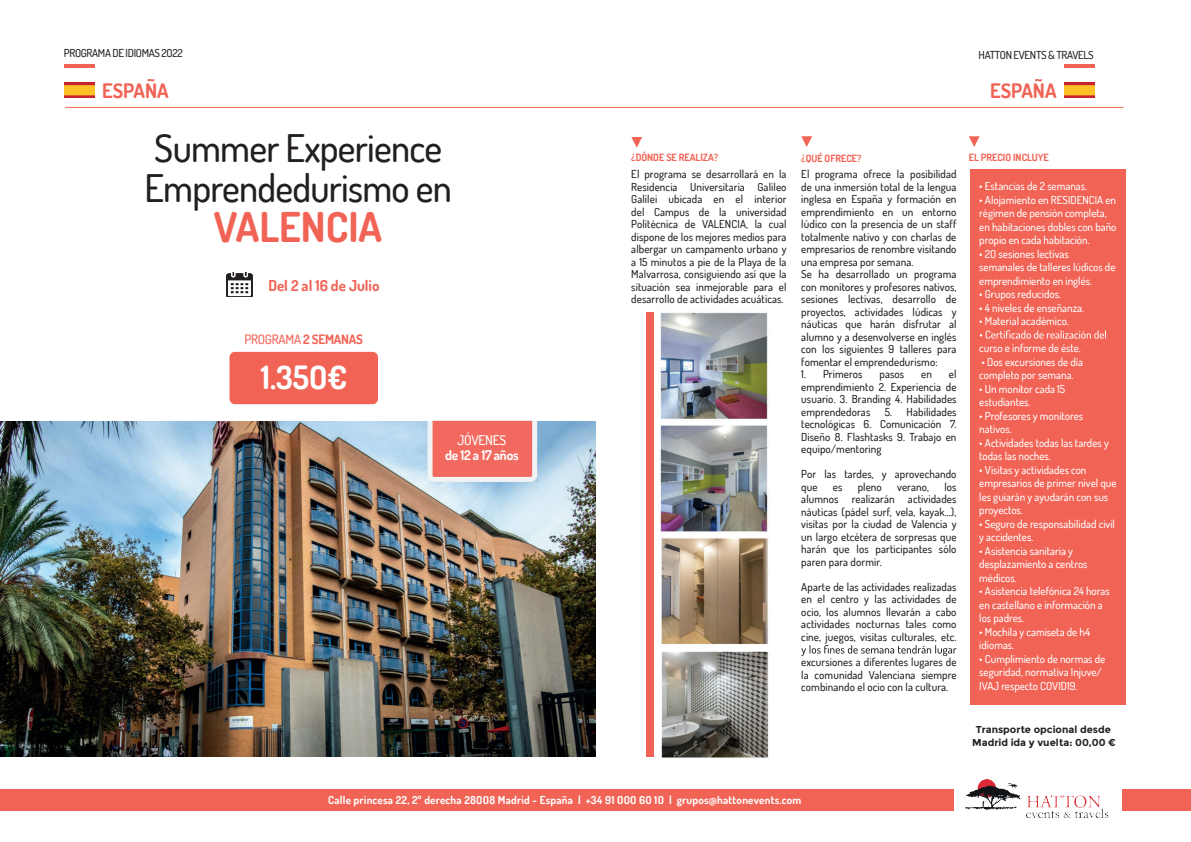
<style>
.page{position:relative;width:1191px;height:842px;background:#fff}
.page>*{position:absolute;margin:0;border:0;box-sizing:border-box;transform-origin:0 0}
.t1{font:700 41px "Dosis";color:#f16355}
.t2{font:500 38px/40px "Dosis";letter-spacing:-.02em;color:#231f20}
.t3{font:700 32px "Dosis";color:#fff}
.t4{font:700 20px "Dosis";color:#f16355}
.t5{font:700 15px "Dosis";color:#f16355}
.t6{font:700 13.4px/14.5px "Dosis";letter-spacing:-.02em;color:#fff;text-align:center}
.t7{font:500 13px "Dosis";letter-spacing:-.02em;color:#f16355}
.t8{font:500 11px/12.5px "Dosis";letter-spacing:.01em;color:#231f20;text-align:justify}
.t9{font:500 11px/13.5px "Dosis";color:#fff}
.t10{font:700 11px "Dosis";letter-spacing:.02em;color:#fff}
.t11{font:500 11px "Dosis";letter-spacing:-.03em;color:#231f20}
.t12{font:700 10px/13px "Montserrat";color:#231f20;text-align:center}
.t13{font:700 10px "Dosis";color:#f16355}
.s1{font-weight:700}
.s2{font-weight:500}
</style>
<div class="page">
<div style="left:646px;top:313px;width:8px;height:444px;background:#f16355"></div>
<img style="left:660px;top:312px;width:109px;height:446px">
<div style="left:970px;top:169px;width:156px;height:535px;background:#f16355"></div>
<svg style="left:979px;top:330px;width:127px;height:9px"></svg>
<img style="left:227px;top:272px;width:26px;height:24px">
<div style="left:229px;top:352px;width:149px;height:52px;background:#f16355;border-radius:5px"></div>
<img style="left:0;top:421px;width:595px;height:336px">
<svg style="left:801px;top:645px;width:155px;height:11px"></svg>
<svg style="left:631px;top:137px;width:11px;height:11px"></svg>
<svg style="left:801px;top:136px;width:11px;height:11px"></svg>
<svg style="left:969px;top:136px;width:10px;height:11px"></svg>
<hr style="left:64px;top:64px;width:30px;height:3px;background:#f16355">
<hr style="left:65px;top:107px;width:1058px;height:1px;background:#f16355">
<img style="left:64px;top:83px;width:30px;height:15px">
<hr style="left:1064px;top:64px;width:30px;height:3px;background:#f16355">
<img style="left:1064px;top:83px;width:30px;height:15px">
<svg style="left:427px;top:421px;width:110px;height:61px;background:#f18078"></svg>
<div style="left:0;top:790px;width:1191px;height:21px;background:#f16355"></div>
<div style="left:954px;top:765px;width:167px;height:67px;background:#fff"></div>
<img style="left:965px;top:779px;width:143px;height:39px">
<p class="t11" style="left:64px;top:46px;width:120px">PROGRAMA DE IDIOMAS 2O22</p>
<p class="t4" style="left:102px;top:78px;width:68px">ESPAÑA</p>
<p class="t2" style="left:144px;top:127px;width:309px">Summer Experience<br>Emprendedurismo en</p>
<p class="t1" style="left:214px;top:201px;width:170px">VALENCIA</p>
<p class="t5" style="left:268px;top:276px;width:113px">Del 2 al 16 de Julio</p>
<p class="t7" style="left:244px;top:331px;width:120px">PROGRAMA <span class="s1">2 SEMANAS</span></p>
<p class="t3" style="left:261px;top:357px;width:88px">1.35O€</p>
<p class="t6" style="left:445px;top:433px;width:75px"><span class="s2">JÓVENES<br></span>de 12 a 17 años</p>
<p class="t11" style="left:978px;top:48px;width:117px">HATTON EVENTS &amp; TRAVELS</p>
<p class="t4" style="left:990px;top:78px;width:68px">ESPAÑA</p>
<p class="t13" style="left:631px;top:151px;width:88px">¿DÓNDE SE REALIZA?</p>
<p class="t13" style="left:801px;top:152px;width:62px">¿QUÉ OFRECE?</p>
<p class="t13" style="left:968px;top:151px;width:82px">EL PRECIO INCLUYE</p>
<p class="t8" style="left:631px;top:168px;width:157px">El programa se desarrollará en la Residencia Universitaria Galileo Galilei ubicada en el interior del Campus de la universidad Politécnica de VALENCIA, la cual dispone de los mejores medios para albergar un campamento urbano y a 15 minutos a pie de la Playa de la Malvarrosa, consiguiendo así que la situación sea inmejorable para el desarrollo de actividades acuáticas.</p>
<p class="t8" style="left:801px;top:168px;width:157px;text-align:left">El programa ofrece la posibilidad de una inmersión total de la lengua inglesa en España y formación en emprendimiento en un entorno lúdico con la presencia de un staff totalmente nativo y con charlas de empresarios de renombre visitando una empresa por semana.<br>Se ha desarrollado un programa con monitores y profesores nativos, sesiones lectivas, desarrollo de proyectos, actividades lúdicas y náuticas que harán disfrutar al alumno y a desenvolverse en inglés con los siguientes 9 talleres para fomentar el emprendedurismo:</p>
<p class="t8" style="left:801px;top:368px;width:63px">1. Primeros</p>
<p class="t8" style="left:879px;top:368px;width:26px">pasos</p>
<p class="t8" style="left:921px;top:368px;width:12px">en</p>
<p class="t8" style="left:801px;top:368px;width:157px;text-indent:148px">el emprendimiento 2. Experiencia de usuario. 3. Branding 4. Habilidades emprendedoras</p>
<p class="t8" style="left:801px;top:405px;width:157px;text-indent:83px">5. Habilidades tecnológicas 6. Comunicación 7.<br>Diseño 8. Flashtasks 9. Trabajo en equipo/mentoring</p>
<p class="t8" style="left:801px;top:468px;width:157px">Por las tardes, y aprovechando que</p>
<p class="t8" style="left:801px;top:480px;width:157px;text-indent:143px">los alumnos realizarán actividades náuticas (pádel surf, vela, kayak…), visitas por la ciudad de Valencia y un largo etcétera de sorpresas que harán que los participantes sólo paren para dormir.</p>
<p class="t8" style="left:801px;top:580px;width:157px">Aparte de las actividades realizadas en el centro y las actividades de ocio, los alumnos llevarán a cabo actividades nocturnas tales como cine, juegos, visitas culturales, etc.</p>
<p class="t8" style="left:801px;top:655px;width:157px">excursiones a diferentes lugares de la comunidad Valenciana siempre combinando el ocio con la cultura.</p>
<p class="t8" style="left:833px;top:480px;width:11px">es</p>
<p class="t8" style="left:857px;top:480px;width:26px">pleno</p>
<p class="t8" style="left:897px;top:480px;width:33px">verano,</p>
<p class="t9" style="left:979px;top:179px;width:109px">• Estancias de 2 semanas.</p>
<p class="t9" style="left:979px;top:193px;width:139px">• Alojamiento en RESIDENCIA en régimen de pensión completa, en habitaciones dobles con baño propio en cada habitación.</p>
<p class="t9" style="left:979px;top:246px;width:138px">• 2O sesiones lectivas semanales de talleres lúdicos de emprendimiento en inglés.</p>
<p class="t9" style="left:979px;top:287px;width:83px">• Grupos reducidos.</p>
<p class="t9" style="left:979px;top:300px;width:106px">• 4 niveles de enseñanza.</p>
<p class="t9" style="left:979px;top:314px;width:91px">• Material académico.</p>
<p class="t9" style="left:979px;top:341px;width:103px">curso e informe de éste.</p>
<p class="t9" style="left:979px;top:355px;width:105px">• Dos excursiones de día completo por semana.</p>
<p class="t9" style="left:979px;top:382px;width:87px">• Un monitor cada 15 estudiantes.</p>
<p class="t9" style="left:979px;top:408px;width:105px">• Profesores y monitores nativos.</p>
<p class="t9" style="left:979px;top:435px;width:131px">• Actividades todas las tardes y todas las noches.</p>
<p class="t9" style="left:979px;top:462px;width:139px">• Visitas y actividades con empresarios de primer nivel que les guiarán y ayudarán con sus proyectos.</p>
<p class="t9" style="left:979px;top:516px;width:137px">• Seguro de responsabilidad civil y accidentes.</p>
<p class="t9" style="left:979px;top:543px;width:110px">• Asistencia sanitaria y desplazamiento a centros médicos.</p>
<p class="t9" style="left:979px;top:584px;width:132px">• Asistencia telefónica 24 horas en castellano e información a los padres.</p>
<p class="t9" style="left:979px;top:624px;width:112px">• Mochila y camiseta de h4 idiomas.</p>
<p class="t9" style="left:979px;top:651px;width:128px">• Cumplimiento de normas de seguridad, normativa Injuve/<br>IVAJ respecto COVID19.</p>
<p class="t12" style="left:972px;top:723px;width:145px">Transporte opcional desde<br>Madrid ida y vuelta: 00,00 €</p>
<p class="t10" style="left:328px;top:793px;width:475px">Calle princesa 22, 2º derecha 28OO8 Madrid - España | +34 91 OOO 6O 1O | grupos@hattonevents.com</p>
</div>
